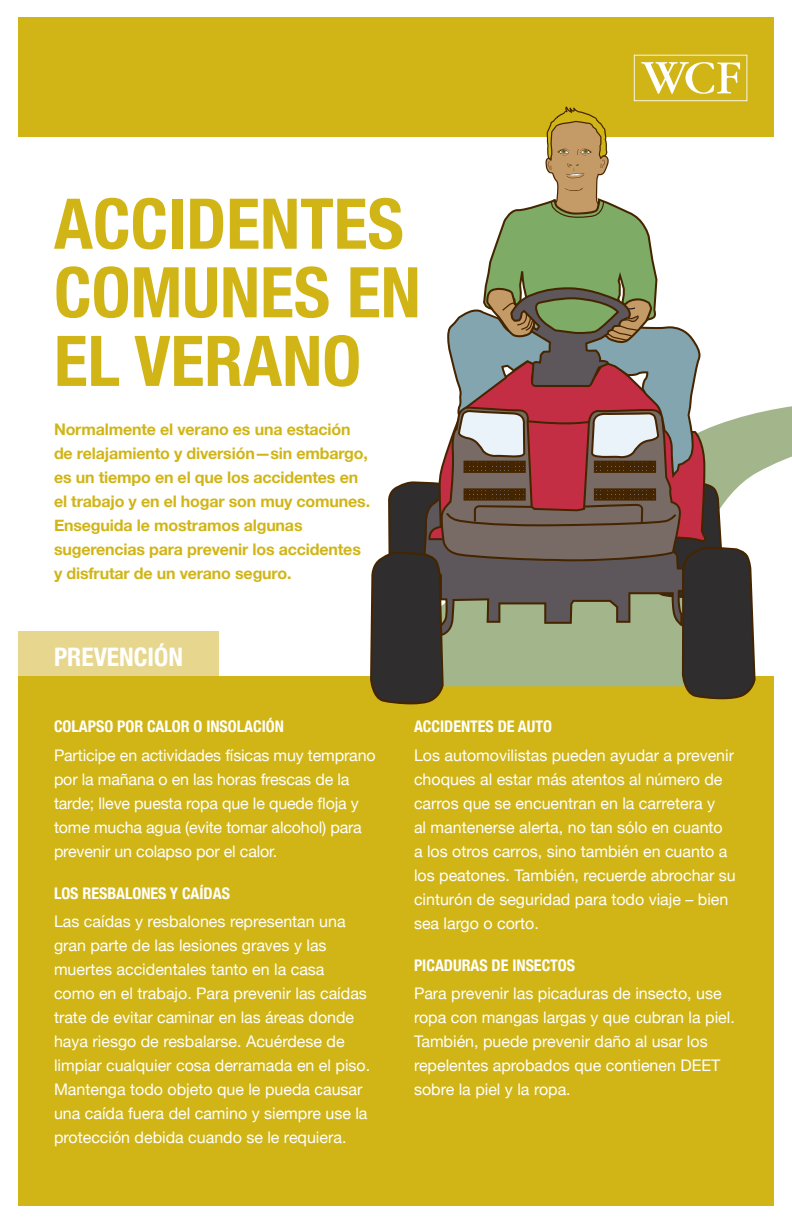
<style>
.page{position:relative;width:792px;height:1224px;background:#fff}
.page>*{position:absolute;margin:0;border:0;box-sizing:border-box;transform-origin:0 0}
.t1{font:700 condensed 70px/68.6px "Helvetica Neue";color:#d1b517}
.t2{font:700 condensed 25.5px "Helvetica Neue";color:#fff}
.text{font:16px/24px "Helvetica Neue";color:#fff}
.sub_title_text{font:700 16px/24px "Helvetica Neue";letter-spacing:-.01em;color:#d1b517}
.subtitle{font:700 condensed 16px "Helvetica Neue";color:#fff}
</style>
<div class="page">
<div style="left:18px;top:631px;width:201px;height:46px;background:#e7d68e"></div>
<div style="left:18px;top:17px;width:755px;height:120px;background:#d1b517"></div>
<div style="left:18px;top:676px;width:755px;height:530px;background:#d1b517"></div>
<svg style="left:634px;top:55px;width:113px;height:46px"></svg>
<svg style="left:756px;top:406px;width:36px;height:280px"></svg>
<svg style="left:370px;top:413px;width:386px;height:292px"></svg>
<svg style="left:447px;top:309px;width:254px;height:169px;background:#a57d81"></svg>
<svg style="left:483px;top:107px;width:174px;height:280px"></svg>
<p class="t1" style="left:54px;top:185px;width:368px">ACCIDENTES<br>COMUNES EN<br>EL VERANO</p>
<p class="sub_title_text" style="left:54px;top:418px;width:318px">Normalmente el verano es una estación de relajamiento y diversión—sin embargo, es un tiempo en el que los accidentes en el trabajo y en el hogar son muy comunes.<br>Enseguida le mostramos algunas sugerencias para prevenir los accidentes y disfrutar de un verano seguro.</p>
<p class="t2" style="left:54px;top:635px;width:131px">PREVENCIÓN</p>
<p class="subtitle" style="left:54px;top:714px;width:231px">COLAPSO POR CALOR O INSOLACIÓN</p>
<p class="text" style="left:54px;top:744px;width:323px">Participe en actividades físicas muy temprano por la mañana o en las horas frescas de la tarde; lleve puesta ropa que le quede floja y tome mucha agua (evite tomar alcohol) para prevenir un colapso por el calor.</p>
<p class="subtitle" style="left:54px;top:880px;width:178px">LOS RESBALONES Y CAÍDAS</p>
<p class="text" style="left:54px;top:911px;width:318px">Las caídas y resbalones representan una gran parte de las lesiones graves y las muertes accidentales tanto en la casa<br>como en el trabajo. Para prevenir las caídas trate de evitar caminar en las áreas donde haya riesgo de resbalarse. Acuérdese de limpiar cualquier cosa derramada en el piso.<br>Mantenga todo objeto que le pueda causar una caída fuera del camino y siempre use la protección debida cuando se le requiera.</p>
<p class="subtitle" style="left:414px;top:714px;width:139px">ACCIDENTES DE AUTO</p>
<p class="text" style="left:414px;top:744px;width:323px">Los automovilistas pueden ayudar a prevenir choques al estar más atentos al número de carros que se encuentran en la carretera y<br>al mantenerse alerta, no tan sólo en cuanto<br>a los otros carros, sino también en cuanto a los peatones. También, recuerde abrochar su cinturón de seguridad para todo viaje – bien sea largo o corto.</p>
<p class="subtitle" style="left:414px;top:952px;width:163px">PICADURAS DE INSECTOS</p>
<p class="text" style="left:414px;top:983px;width:322px">Para prevenir las picaduras de insecto, use ropa con mangas largas y que cubran la piel.<br>También, puede prevenir daño al usar los repelentes aprobados que contienen DEET sobre la piel y la ropa.</p>
</div>
